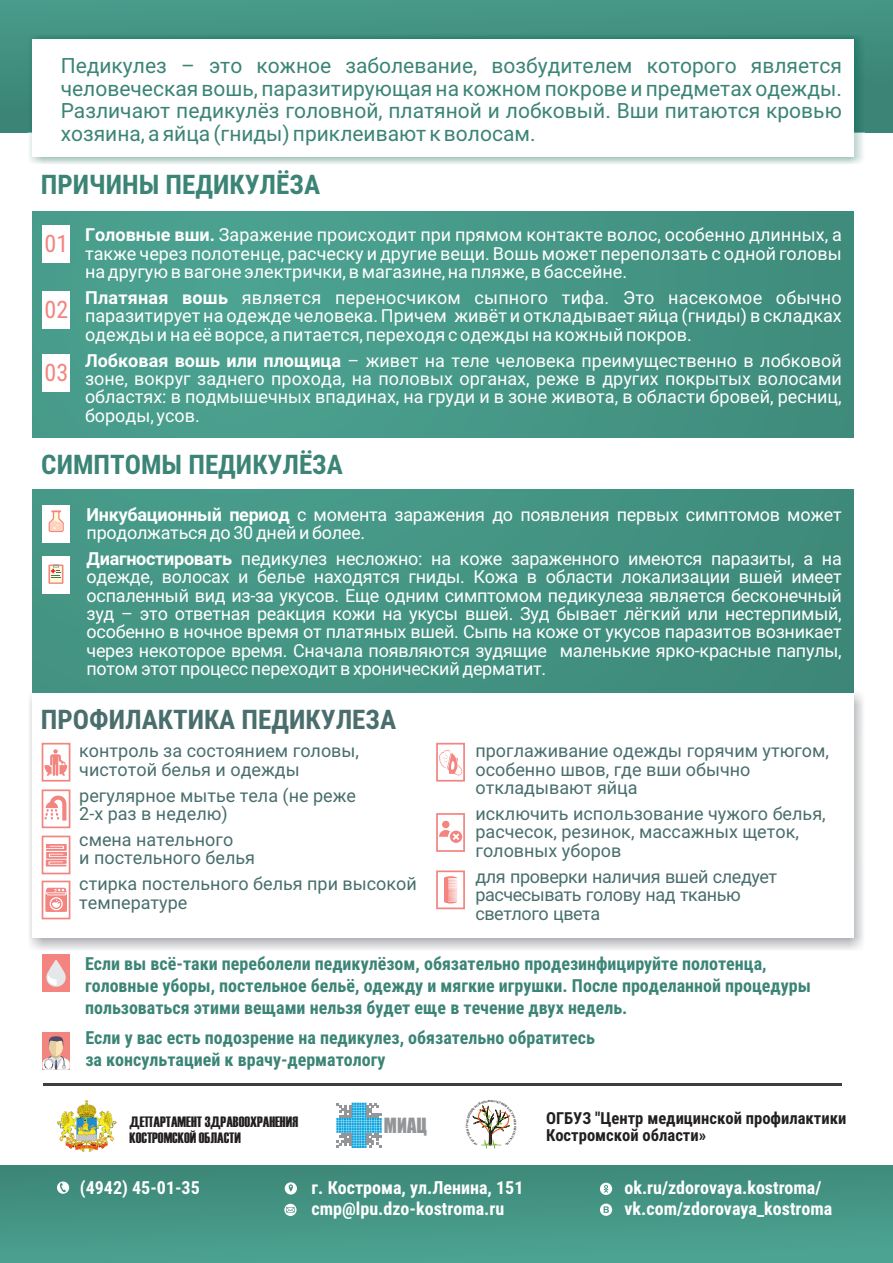
<style>
.page{position:relative;width:893px;height:1263px;background:#fff}
.page>*{position:absolute;margin:0;border:0;box-sizing:border-box;transform-origin:0 0}
.t1{font:700 27px "Roboto Condensed";color:#3b8476}
.t2{font:700 27px "Roboto Condensed";color:#496e6d}
.t3{font:24px "Roboto Condensed";color:#f38480}
.t4{font:21px/22.6px "Roboto";color:#3b8476;text-align:justify}
.t5{font:19.35px "Impact";color:#939598;scale:.95 1}
.t6{font:18px/18.3px "Roboto";color:#fff;text-align:justify}
.t7{font:18px/18.3px "Roboto";color:#496e6d}
.t8{font:700 18px/21.6px "Roboto Condensed";color:#3b8476}
.t9{font:700 18px/21.6px "Roboto Condensed";color:#fff}
.t10{font:18px/18.3px "Roboto";letter-spacing:-.025em;color:#496e6d}
.t11{font:700 16.65px/16.4px "Roboto Condensed";color:#231f20}
.t12{font:15px/15.6px "Haettenschweiler";color:#231f20}
.s1{font-weight:700}
</style>
<div class="page">
<div style="left:0;top:0;width:893px;height:133px;background:linear-gradient(to bottom,#469887,#398073)"></div>
<img style="left:28px;top:34px;width:836px;height:130px">
<div style="left:0;top:1165px;width:893px;height:98px;background:linear-gradient(to right,#439383,#479988)"></div>
<svg style="left:285px;top:1182px;width:12px;height:12px"></svg>
<svg style="left:57px;top:1181px;width:12px;height:13px"></svg>
<svg style="left:284px;top:1204px;width:13px;height:12px"></svg>
<svg style="left:600px;top:1203px;width:12px;height:13px"></svg>
<svg style="left:600px;top:1183px;width:12px;height:12px"></svg>
<img style="left:58px;top:1101px;width:59px;height:51px">
<svg style="left:336px;top:1103px;width:46px;height:45px"></svg>
<div style="left:33px;top:40px;width:821px;height:117px;background:#fff"></div>
<img style="left:29px;top:690px;width:834px;height:260px">
<div style="left:33px;top:637px;width:821px;height:301px;background:#fff"></div>
<div style="left:33px;top:211px;width:821px;height:227px;background:linear-gradient(to right,#4da492,#408e7e)"></div>
<hr style="left:43px;top:1083px;width:799px;height:3px;background:#3e3e3f">
<div style="left:43px;top:225px;width:27px;height:37px;background:#fff"></div>
<div style="left:43px;top:291px;width:27px;height:37px;background:#fff"></div>
<div style="left:43px;top:354px;width:27px;height:37px;background:#fff"></div>
<div style="left:33px;top:490px;width:821px;height:202px;background:#449483"></div>
<div style="left:43px;top:505px;width:27px;height:37px;background:#fff"></div>
<div style="left:43px;top:556px;width:27px;height:37px;background:#fff"></div>
<svg style="left:49px;top:510px;width:15px;height:22px"></svg>
<svg style="left:48px;top:565px;width:15px;height:19px"></svg>
<svg style="left:50px;top:565px;width:12px;height:17px"></svg>
<div style="left:43px;top:1032px;width:27px;height:37px;background:#f38480"></div>
<svg style="left:43px;top:1036px;width:27px;height:33px"></svg>
<svg style="left:41px;top:789px;width:30px;height:40px"></svg>
<svg style="left:41px;top:835px;width:30px;height:85px"></svg>
<svg style="left:436px;top:742px;width:29px;height:40px"></svg>
<svg style="left:41px;top:742px;width:30px;height:40px"></svg>
<svg style="left:436px;top:870px;width:29px;height:40px"></svg>
<svg style="left:436px;top:813px;width:29px;height:39px"></svg>
<div style="left:43px;top:955px;width:27px;height:37px;background:#f38480"></div>
<svg style="left:46px;top:960px;width:20px;height:27px"></svg>
<svg style="left:472px;top:1105px;width:39px;height:43px"></svg>
<p class="t4" style="left:61px;top:56px;width:783px">Педикулез – это кожное заболевание, возбудителем которого является человеческая вошь, паразитирующая на кожном покрове и предметах одежды.<br>Различают педикулёз головной, платяной и лобковый. Вши питаются кровью хозяина, а яйца (гниды) приклеивают к волосам.</p>
<h1 class="t1" style="left:41px;top:174px;width:281px">ПРИЧИНЫ ПЕДИКУЛЁЗА</h1>
<h2 class="t3" style="left:45px;top:234px;width:25px">01</h2>
<h2 class="t3" style="left:45px;top:300px;width:25px">02</h2>
<h2 class="t3" style="left:45px;top:363px;width:25px">03</h2>
<p class="t6" style="left:85px;top:228px;width:758px"><span class="s1">Головные вши.</span> Заражение происходит при прямом контакте волос, особенно длинных, а также через полотенце, расческу и другие вещи. Вошь может переползать с одной головы на другую в вагоне электрички, в магазине, на пляже, в бассейне.</p>
<p class="t6" style="left:85px;top:290px;width:758px"><span class="s1">Платяная вошь</span> является переносчиком сыпного тифа. Это насекомое обычно паразитирует на одежде человека. Причем живёт и откладывает яйца (гниды) в складках одежды и на её ворсе, а питается, переходя с одежды на кожный покров.</p>
<p class="t6" style="left:85px;top:353px;width:758px"><span class="s1">Лобковая вошь или площица</span> – живет на теле человека преимущественно в лобковой зоне, вокруг заднего прохода, на половых органах, реже в других покрытых волосами областях: в подмышечных впадинах, на груди и в зоне живота, в области бровей, ресниц, бороды, усов.</p>
<h1 class="t1" style="left:41px;top:454px;width:303px">СИМПТОМЫ ПЕДИКУЛЁЗА</h1>
<p class="t6" style="left:87px;top:507px;width:757px"><span class="s1">Инкубационный период</span> с момента заражения до появления первых симптомов может продолжаться до 30 дней и более.</p>
<p class="t6" style="left:86px;top:551px;width:757px"><span class="s1">Диагностировать</span> педикулез несложно: на коже зараженного имеются паразиты, а на одежде, волосах и белье находятся гниды. Кожа в области локализации вшей имеет оспаленный вид из-за укусов. Еще одним симптомом педикулеза является бесконечный зуд – это ответная реакция кожи на укусы вшей. Зуд бывает лёгкий или нестерпимый, особенно в ночное время от платяных вшей. Сыпь на коже от укусов паразитов возникает через некоторое время. Сначала появляются зудящие маленькие ярко-красные папулы, потом этот процесс переходит в хронический дерматит.</p>
<h1 class="t2" style="left:41px;top:709px;width:357px">ПРОФИЛАКТИКА ПЕДИКУЛЕЗА</h1>
<p class="t7" style="left:79px;top:744px;width:281px">контроль за состоянием головы, чистотой белья и одежды</p>
<p class="t7" style="left:79px;top:788px;width:278px">регулярное мытье тела (не реже<br>2-х раз в неделю)</p>
<p class="t7" style="left:79px;top:832px;width:177px">смена нательного<br>и постельного белья</p>
<p class="t7" style="left:79px;top:877px;width:339px">стирка постельного белья при высокой температуре</p>
<p class="t7" style="left:475px;top:744px;width:355px">проглаживание одежды горячим утюгом, особенно швов, где вши обычно откладывают яйца</p>
<p class="t7" style="left:475px;top:806px;width:352px">исключить использование чужого белья, расчесок, резинок, массажных щеток, головных уборов</p>
<p class="t10" style="left:475px;top:869px;width:303px">для проверки наличия вшей следует расчесывать голову над тканью светлого цвета</p>
<p class="t8" style="left:85px;top:955px;width:727px">Если вы всё-таки переболели педикулёзом, обязательно продезинфицируйте полотенца, головные уборы, постельное бельё, одежду и мягкие игрушки. После проделанной процедуры пользоваться этими вещами нельзя будет еще в течение двух недель.</p>
<p class="t8" style="left:85px;top:1029px;width:511px">Если у вас есть подозрение на педикулез, обязательно обратитесь за консультацией к врачу-дерматологу</p>
<p class="t12" style="left:130px;top:1115px;width:170px">ДЕПАРТАМЕНТ ЗДРАВООХРАНЕНИЯ<br>КОСТРОМСКОЙ ОБЛАСТИ</p>
<p class="t5" style="left:384px;top:1118px;width:47px">МИАЦ</p>
<p class="t11" style="left:546px;top:1112px;width:302px">ОГБУЗ "Центр медицинской профилактики<br>Костромской области»</p>
<p class="t9" style="left:80px;top:1178px;width:121px">(4942) 45-01-35</p>
<p class="t9" style="left:624px;top:1178px;width:209px">ok.ru/zdorovaya.kostroma/ vk.com/zdorovaya_kostroma</p>
<p class="t9" style="left:312px;top:1178px;width:213px">г. Кострома, ул.Ленина, 151 cmp@lpu.dzo-kostroma.ru</p>
</div>
